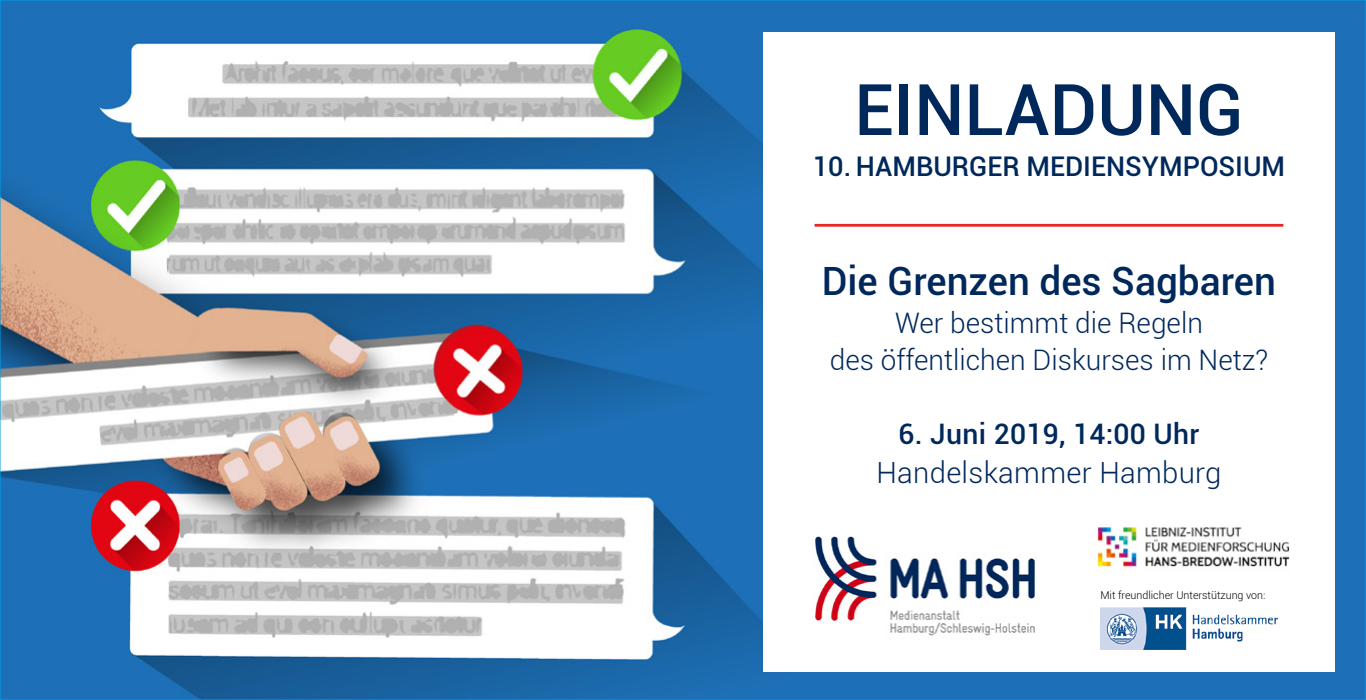
<style>
.page{position:relative;width:1366px;height:700px;background:#fff}
.page>*{position:absolute;margin:0;border:0;box-sizing:border-box;transform-origin:0 0}
.t1{font:500 71.2px "Roboto";color:#00285b}
.t2{font:500 39px "Roboto";color:#00285b}
.t3{font:300 29.1px "Roboto";letter-spacing:.01em;color:#00285b}
.t4{font:300 28.3px/37.1px "Roboto";color:#00285b;text-align:center}
.t5{font:500 28.3px "Roboto";letter-spacing:.01em;color:#00285b}
.t6{font:500 27.1px "Roboto";color:#00285b}
.t7{font:300 10.8px "Roboto";color:#000}
</style>
<div class="page">
<img style="left:2px;top:2px;width:1362px;height:696px">
<div style="left:763px;top:32px;width:572px;height:640px;background:#fff"></div>
<hr style="left:815px;top:224px;width:468px;height:3px;background:#e52725">
<img style="left:813px;top:536px;width:224px;height:100px">
<img style="left:1097px;top:527px;width:193px;height:46px">
<img style="left:1100px;top:607px;width:178px;height:43px">
<h1 class="t1" style="left:854px;top:60px;width:391px">EINLADUNG</h1>
<p class="t6" style="left:813px;top:147px;width:474px">10. HAMBURGER MEDIENSYMPOSIUM</p>
<h2 class="t2" style="left:822px;top:254px;width:456px">Die Grenzen des Sagbaren</h2>
<p class="t4" style="left:830px;top:303px;width:440px">Wer bestimmt die Regeln<br>des öffentlichen Diskurses im Netz?</p>
<p class="t5" style="left:898px;top:414px;width:302px">6. Juni 2019, 14:00 Uhr</p>
<p class="t3" style="left:877px;top:452px;width:346px">Handelskammer Hamburg</p>
<p class="t7" style="left:1100px;top:587px;width:167px">Mit freundlicher Unterstützung von:</p>
</div>
